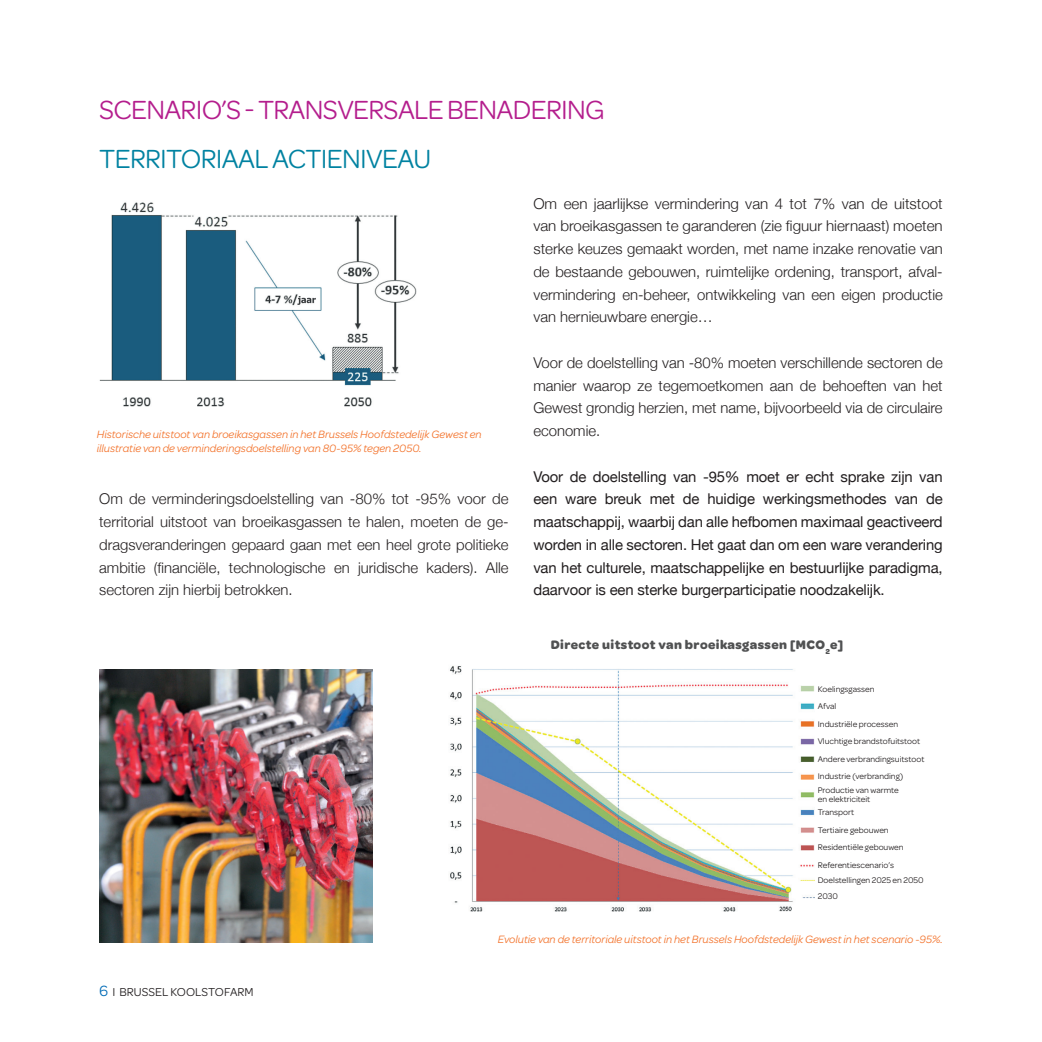
<style>
.page{position:relative;width:1042px;height:1042px;background:#fff}
.page>*{position:absolute;margin:0;border:0;box-sizing:border-box;transform-origin:0 0}
.t1{font:28px "Omnes";letter-spacing:-.025em;color:#b41e8d}
.t2{font:28px "Omnes";letter-spacing:-.025em;color:#0082a1}
.t3{font:300 14.88px/22.8px "Helvetica Neue";color:#231f20;text-align:justify}
.t4{font:14.88px/22.8px "Helvetica Neue";letter-spacing:-.01em;color:#231f20;text-align:justify}
.t5{font:700 13.12px "Omnes";letter-spacing:.03em;color:#505152}
.t6{font:12.25px "Omnes";color:#231f20}
.t7{font:italic 11.38px/14px "Omnes";color:#f3732c}
.t8{font:8.75px/17.5px "Omnes";color:#231f20}
.s1{font-size:15.75px;color:#006bb6}
</style>
<div class="page">
<img style="left:450px;top:666px;width:365px;height:246px">
<img style="left:99px;top:202px;width:318px;height:205px">
<img style="left:99px;top:670px;width:273px;height:273px">
<h1 class="t1" style="left:99px;top:91px;width:507px">SCENARIO’S - TRANSVERSALE BENADERING</h1>
<h1 class="t2" style="left:99px;top:140px;width:334px">TERRITORIAAL ACTIENIVEAU</h1>
<p class="t7" style="left:97px;top:426px;width:386px">Historische uitstoot van broeikasgassen in het Brussels Hoofdstedelijk Gewest en illustratie van de verminderingsdoelstelling van 80-95% tegen 2050.</p>
<p class="t3" style="left:99px;top:487px;width:411px">Om de verminderingsdoelstelling van -80% tot -95% voor de territorial uitstoot van broeikasgassen te halen, moeten de ge&shy;dragsveranderingen gepaard gaan met een heel grote politieke ambitie (financiële, technologische en juridische kaders). Alle sectoren zijn hierbij betrokken.</p>
<p class="t3" style="left:533px;top:191px;width:411px">Om een jaarlijkse vermindering van 4 tot 7% van de uitstoot van broeikasgassen te garanderen (zie figuur hiernaast) moeten sterke keuzes gemaakt worden, met name inzake renovatie van de bestaande gebouwen, ruimtelijke ordening, transport, afval&shy;vermindering en-beheer, ontwikkeling van een eigen productie van hernieuwbare energie…</p>
<p class="t3" style="left:533px;top:350px;width:411px">Voor de doelstelling van -80% moeten verschillende sectoren de manier waarop ze tegemoetkomen aan de behoeften van het Gewest grondig herzien, met name, bijvoorbeeld via de circulaire economie.</p>
<p class="t4" style="left:533px;top:466px;width:411px">Voor de doelstelling van -95% moet er echt sprake zijn van een ware breuk met de huidige werkingsmethodes van de maatschappij, waarbij dan alle hefbomen maximaal geactiveerd worden in alle sectoren. Het gaat dan om een ware verandering van het culturele, maatschappelijke en bestuurlijke paradigma, daarvoor is een sterke burgerparticipatie noodzakelijk.</p>
<p class="t5" style="left:551px;top:635px;width:294px">Directe uitstoot van broeikasgassen [MCO<sub>2</sub>e]</p>
<p class="t8" style="left:818px;top:679px;width:108px">Koelingsgassen<br>Afval<br>Industriële processen<br>Vluchtige brandstofuitstoot<br>Andere verbrandingsuitstoot<br>Industrie (verbranding)</p>
<p class="t8" style="left:818px;top:785px;width:82px;line-height:8.8px">Productie van warmte en elektriciteit</p>
<p class="t8" style="left:818px;top:803px;width:87px">Transport<br>Tertiaire gebouwen<br>Residentiële gebouwen<br>Referentiescenario’s</p>
<p class="t8" style="left:818px;top:872px;width:107px;line-height:15.8px">Doelstellingen 2025 en 2050<br>2030</p>
<p class="t6" style="left:99px;top:983px;width:156px"><span class="s1">6</span> I BRUSSEL KOOLSTOFARM</p>
<p class="t7" style="left:498px;top:931px;width:446px">Evolutie van de territoriale uitstoot in het Brussels Hoofdstedelijk Gewest in het scenario -95%.</p>
</div>
